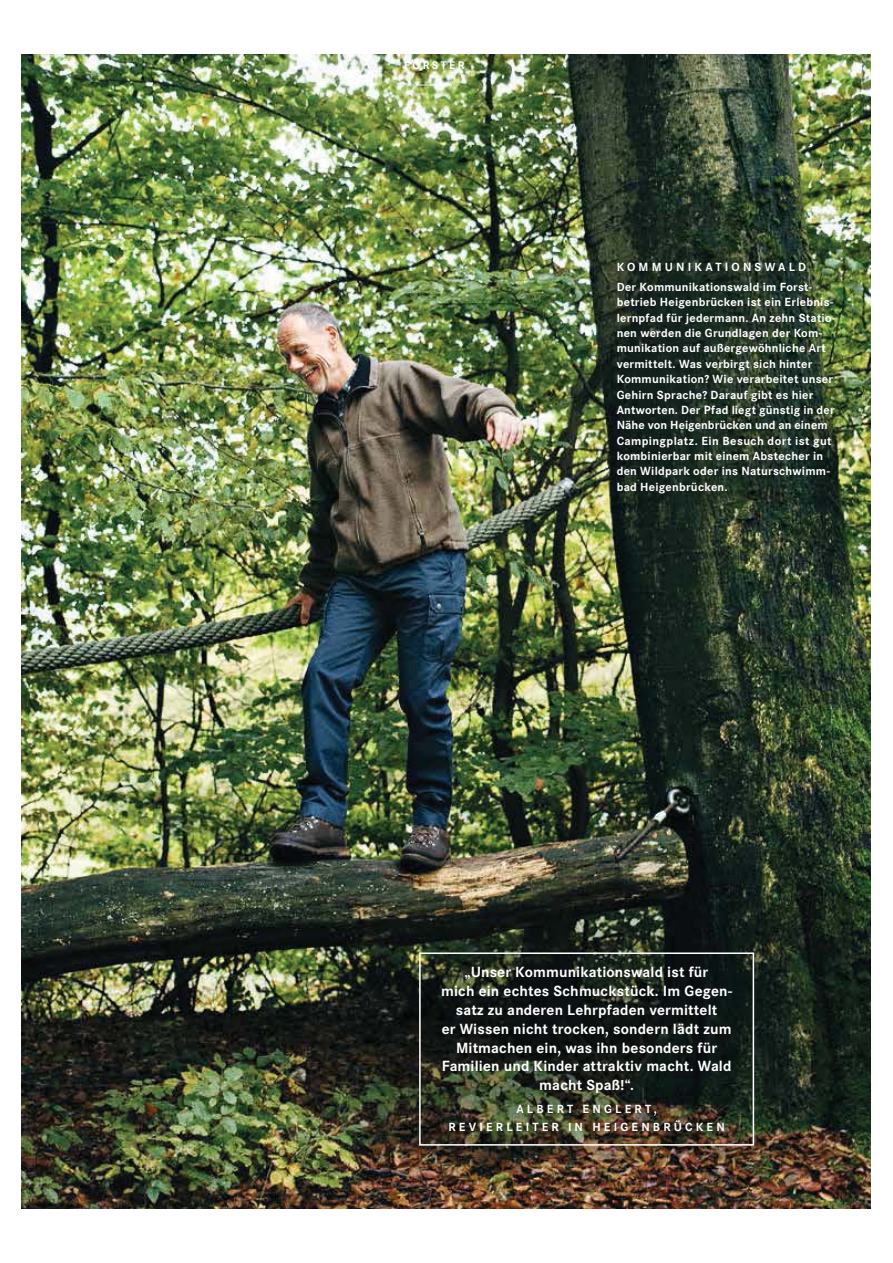
<style>
.page{position:relative;width:893px;height:1263px;background:#fff}
.page>*{position:absolute;margin:0;border:0;box-sizing:border-box;transform-origin:0 0}
.t1{font:700 15.3px/18.8px "Corporate S";letter-spacing:.01em;color:#fff;text-align:center}
.t2{font:700 12.3px/15.3px "Corporate S";letter-spacing:.02em;color:#fff}
.t3{font:700 12.3px/17.7px "Corporate S";letter-spacing:.26em;color:#fff;text-align:center}
.t4{font:700 11.55px "Corporate S";letter-spacing:.21em;color:#fff}
</style>
<div class="page">
<img style="left:22px;top:55px;width:849px;height:1153px">
<div style="left:419px;top:952px;width:335px;height:194px;border:2px solid #fff"></div>
<hr style="left:417px;top:85px;width:35px;height:1px;background:#fff">
<p class="t4" style="left:404px;top:60px;width:62px">FÖRSTER</p>
<p class="t2" style="left:617px;top:258px;width:197px;line-height:19.6px">KOMMUNIKATIONSWALD<br>Der Kommunikationswald im Forst-</p>
<p class="t2" style="left:617px;top:296px;width:220px">betrieb Heigenbrücken ist ein Erlebnis&shy;lernpfad für jedermann. An zehn Statio&shy;nen werden die Grundlagen der Kom&shy;munikation auf außergewöhnliche Art vermittelt. Was verbirgt sich hinter Kommunikation? Wie verarbeitet unser Gehirn Sprache? Darauf gibt es hier Antworten. Der Pfad liegt günstig in der Nähe von Heigenbrücken und an einem Campingplatz. Ein Besuch dort ist gut kombinierbar mit einem Abstecher in den Wildpark oder ins Naturschwimm&shy;bad Heigenbrücken.</p>
<p class="t1" style="left:441px;top:964px;width:292px">„Unser Kommunikationswald ist für<br>mich ein echtes Schmuckstück. Im Gegen&shy;satz zu anderen Lehrpfaden vermittelt<br>er Wissen nicht trocken, sondern lädt zum Mitmachen ein, was ihn besonders für Familien und Kinder attraktiv macht. Wald macht Spaß!“.</p>
<p class="t3" style="left:448px;top:1102px;width:278px">ALBERT ENGLERT,<br>REVIERLEITER IN HEIGENBRÜCKEN</p>
</div>
